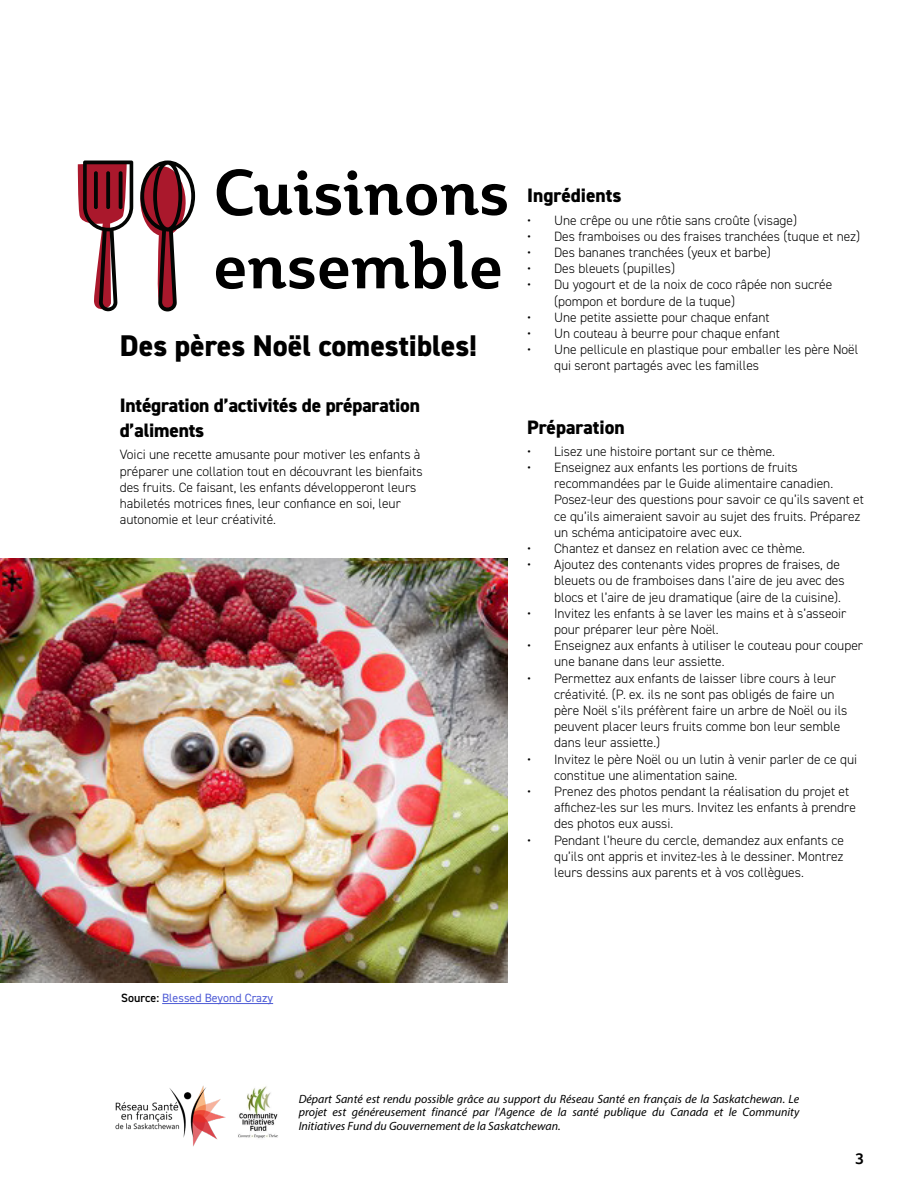
<style>
.page{position:relative;width:918px;height:1188px;background:#fff}
.page>*{position:absolute;margin:0;border:0;box-sizing:border-box;transform-origin:0 0}
.t1{font:700 63px/73.5px "Plume";color:#000}
.Article_Title{font:800 30px "DIN2014";color:#000}
.Inline_Heading{font:800 19.5px/25.5px "DIN2014";letter-spacing:-.01em;color:#000}
.t2{font:700 15px "Plume";color:#000}
.Inline_Heading-2{font:300 13.5px/16.2px "DIN2014";color:#000}
.t3{font:italic 12px/13.5px "Myriad Pro";color:#000;text-align:justify}
.t4{font:12px "DIN2014";color:#4f5cd6}
.s1{font-weight:600;color:#000}
</style>
<div class="page">
<img style="left:238px;top:1086px;width:40px;height:53px">
<svg style="left:140px;top:160px;width:55px;height:152px"></svg>
<svg style="left:78px;top:161px;width:55px;height:151px"></svg>
<svg style="left:94px;top:171px;width:4px;height:38px"></svg>
<svg style="left:106px;top:171px;width:4px;height:38px"></svg>
<svg style="left:119px;top:171px;width:4px;height:38px"></svg>
<img style="left:0;top:558px;width:508px;height:424px">
<hr style="left:162px;top:1003px;width:111px;height:1px;background:#4f5cd6">
<img style="left:115px;top:1085px;width:111px;height:62px">
<p class="t1" style="left:213px;top:154px;width:297px">Cuisinons ensemble</p>
<p class="Article_Title" style="left:120px;top:326px;width:359px">Des pères Noël comestibles!</p>
<p class="Inline_Heading" style="left:120px;top:392px;width:302px">Intégration d’activités de préparation d’aliments</p>
<p class="Inline_Heading-2" style="left:120px;top:447px;width:304px">Voici une recette amusante pour motiver les enfants à préparer une collation tout en découvrant les bienfaits des fruits. Ce faisant, les enfants développeront leurs habiletés motrices fines, leur confiance en soi, leur autonomie et leur créativité.</p>
<p class="Inline_Heading" style="left:527px;top:183px;width:96px">Ingrédients</p>
<p class="Inline_Heading-2" style="left:527px;top:212px;width:271px">• Une crêpe ou une rôtie sans croûte (visage)</p>
<p class="Inline_Heading-2" style="left:527px;top:228px;width:335px">• Des framboises ou des fraises tranchées (tuque et nez)</p>
<p class="Inline_Heading-2" style="left:527px;top:244px;width:245px">• Des bananes tranchées (yeux et barbe)</p>
<p class="Inline_Heading-2" style="left:527px;top:261px;width:150px">• Des bleuets (pupilles)</p>
<p class="Inline_Heading-2" style="left:554px;top:277px;width:280px;text-indent:-27px">• Du yogourt et de la noix de coco râpée non sucrée (pompon et bordure de la tuque)</p>
<p class="Inline_Heading-2" style="left:527px;top:309px;width:244px">• Une petite assiette pour chaque enfant</p>
<p class="Inline_Heading-2" style="left:527px;top:325px;width:254px">• Un couteau à beurre pour chaque enfant</p>
<p class="Inline_Heading-2" style="left:554px;top:342px;width:306px;text-indent:-27px">• Une pellicule en plastique pour emballer les père Noël qui seront partagés avec les familles</p>
<p class="Inline_Heading" style="left:527px;top:414px;width:99px">Préparation</p>
<p class="Inline_Heading-2" style="left:527px;top:443px;width:250px">• Lisez une histoire portant sur ce thème.</p>
<p class="Inline_Heading-2" style="left:554px;top:459px;width:311px;text-indent:-27px">• Enseignez aux enfants les portions de fruits recommandées par le Guide alimentaire canadien.<br>Posez-leur des questions pour savoir ce qu’ils savent et ce qu’ils aimeraient savoir au sujet des fruits. Préparez un schéma anticipatoire avec eux.</p>
<p class="Inline_Heading-2" style="left:527px;top:540px;width:280px">• Chantez et dansez en relation avec ce thème.</p>
<p class="Inline_Heading-2" style="left:554px;top:557px;width:292px;text-indent:-27px">• Ajoutez des contenants vides propres de fraises, de bleuets ou de framboises dans l’aire de jeu avec des blocs et l’aire de jeu dramatique (aire de la cuisine).</p>
<p class="Inline_Heading-2" style="left:554px;top:605px;width:294px;text-indent:-27px">• Invitez les enfants à se laver les mains et à s’asseoir pour préparer leur père Noël.</p>
<p class="Inline_Heading-2" style="left:554px;top:638px;width:310px;text-indent:-27px">• Enseignez aux enfants à utiliser le couteau pour couper une banane dans leur assiette.</p>
<p class="Inline_Heading-2" style="left:554px;top:670px;width:295px;text-indent:-27px">• Permettez aux enfants de laisser libre cours à leur créativité. (P. ex. ils ne sont pas obligés de faire un père Noël s’ils préfèrent faire un arbre de Noël ou ils peuvent placer leurs fruits comme bon leur semble dans leur assiette.)</p>
<p class="Inline_Heading-2" style="left:554px;top:751px;width:305px;text-indent:-27px">• Invitez le père Noël ou un lutin à venir parler de ce qui constitue une alimentation saine.</p>
<p class="Inline_Heading-2" style="left:554px;top:783px;width:303px;text-indent:-27px">• Prenez des photos pendant la réalisation du projet et affichez-les sur les murs. Invitez les enfants à prendre des photos eux aussi.</p>
<p class="Inline_Heading-2" style="left:554px;top:832px;width:291px;text-align:justify;text-indent:-27px">• Pendant l’heure du cercle, demandez aux enfants ce qu’ils ont appris et invitez-les à le dessiner. Montrez leurs dessins aux parents et à vos collègues.</p>
<p class="t4" style="left:121px;top:991px;width:153px"><span class="s1">Source:</span> Blessed Beyond Crazy</p>
<p class="t3" style="left:299px;top:1092px;width:502px">Départ Santé est rendu possible grâce au support du Réseau Santé en français de la Saskatchewan. Le projet est généreusement financé par l'Agence de la santé publique du Canada et le Community Initiatives Fund du Gouvernement de la Saskatchewan.</p>
<p class="t2" style="left:855px;top:1149px;width:10px">3</p>
</div>
